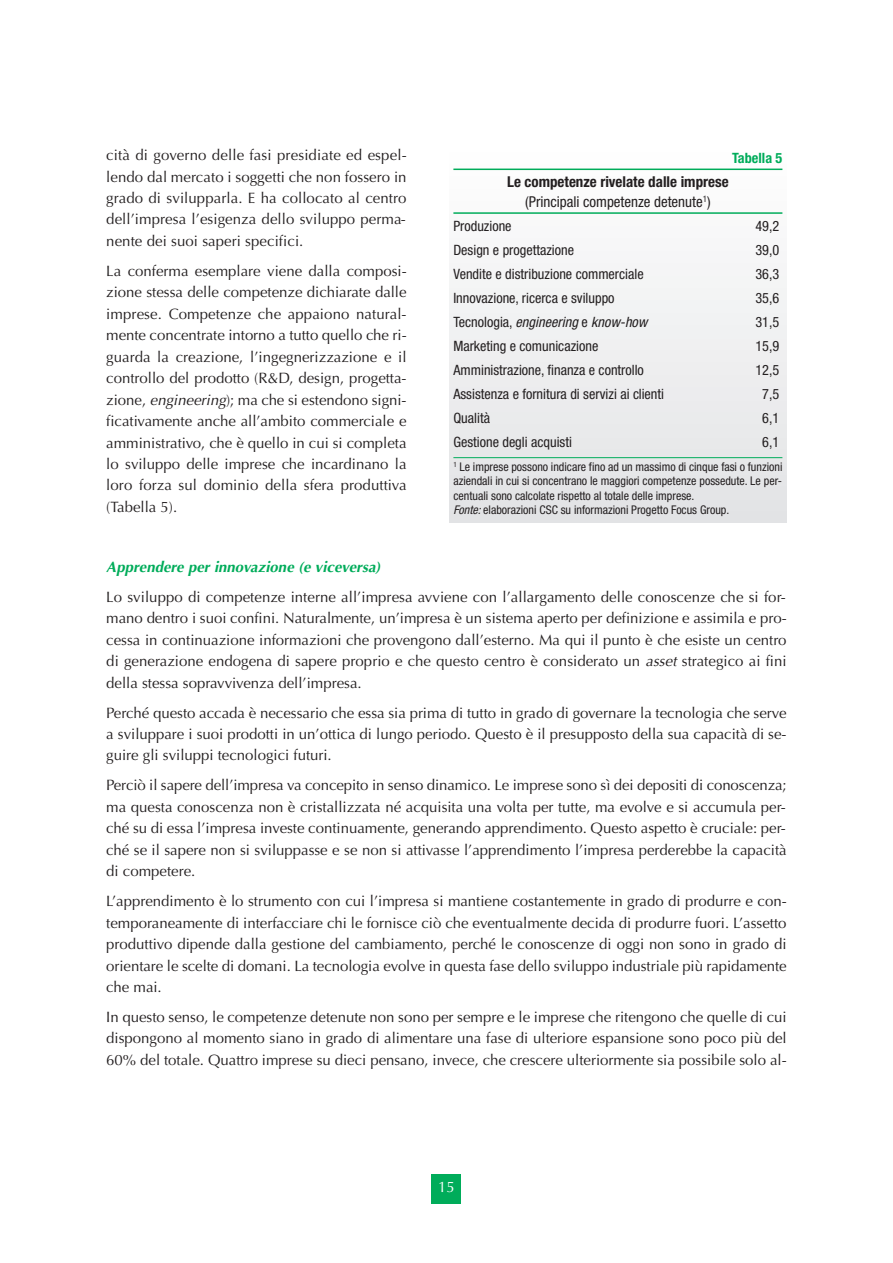
<style>
.page{position:relative;width:893px;height:1263px;background:#fff}
.page>*{position:absolute;margin:0;border:0;box-sizing:border-box;transform-origin:0 0}
.t1{font:15px/21.5px "Optima";color:#231f20;text-align:justify}
.t2{font:700 condensed 15px/19.5px "Helvetica Neue";color:#231f20;text-align:center}
.t3{font:italic 700 15px "Optima";color:#00ac5a}
.t4{font:15px "Optima";color:#fff}
.t5{font:condensed 14.25px "Helvetica Neue";color:#231f20}
.t6{font:italic condensed 14.25px "Helvetica Neue";color:#231f20}
.t7{font:700 condensed 14.25px "Helvetica Neue";color:#00ac5a}
.t8{font:condensed 12px/14.4px "Helvetica Neue";color:#231f20}
.s1{font-style:italic}
.s2{font-weight:400}
.s3{font-style:normal}
</style>
<div class="page">
<div style="left:432px;top:1174px;width:29px;height:29px;background:#00ac5a"></div>
<div style="left:449px;top:149px;width:338px;height:374px;background:linear-gradient(to bottom,#fefefe,#e2e3e5)"></div>
<hr style="left:453px;top:169px;width:329px;height:1px;background:#00ac5a">
<hr style="left:453px;top:212px;width:329px;height:2px;background:#00ac5a">
<hr style="left:453px;top:457px;width:329px;height:1px;background:#00ac5a">
<p class="t1" style="left:106px;top:146px;width:302px">cità di governo delle fasi presidiate ed espel&shy;lendo dal mercato i soggetti che non fossero in grado di svilupparla. E ha collocato al centro dell’impresa l’esigenza dello sviluppo perma&shy;nente dei suoi saperi specifici.</p>
<p class="t1" style="left:106px;top:262px;width:302px">La conferma esemplare viene dalla composi&shy;zione stessa delle competenze dichiarate dalle imprese. Competenze che appaiono natural&shy;mente concentrate intorno a tutto quello che ri&shy;guarda la creazione, l’ingegnerizzazione e il controllo del prodotto (R&amp;D, design, progetta&shy;zione, <span class="s1">engineering</span>); ma che si estendono signi&shy;ficativamente anche all’ambito commerciale e amministrativo, che è quello in cui si completa lo sviluppo delle imprese che incardinano la loro forza sul dominio della sfera produttiva (Tabella 5).</p>
<p class="t7" style="left:732px;top:153px;width:52px">Tabella 5</p>
<p class="t2" style="left:507px;top:174px;width:223px">Le competenze rivelate dalle imprese <span class="s2">(Principali competenze detenute</span><sup>1</sup><span class="s2">)</span></p>
<p class="t5" style="left:453px;top:221px;width:60px">Produzione</p>
<p class="t5" style="left:755px;top:221px;width:25px">49,2</p>
<p class="t5" style="left:453px;top:245px;width:122px">Design e progettazione</p>
<p class="t5" style="left:755px;top:245px;width:25px">39,0</p>
<p class="t5" style="left:453px;top:269px;width:192px">Vendite e distribuzione commerciale</p>
<p class="t5" style="left:755px;top:269px;width:25px">36,3</p>
<p class="t5" style="left:453px;top:293px;width:163px">Innovazione, ricerca e sviluppo</p>
<p class="t5" style="left:755px;top:293px;width:25px">35,6</p>
<p class="t6" style="left:453px;top:317px;width:198px"><span class="s3">Te c n o l o g i a ,</span> engineering <span class="s3">e</span> know-how</p>
<p class="t5" style="left:755px;top:317px;width:25px">31,5</p>
<p class="t5" style="left:453px;top:341px;width:146px">Marketing e comunicazione</p>
<p class="t5" style="left:755px;top:341px;width:25px">15,9</p>
<p class="t5" style="left:453px;top:365px;width:192px">Amministrazione, finanza e controllo</p>
<p class="t5" style="left:755px;top:365px;width:25px">12,5</p>
<p class="t5" style="left:453px;top:389px;width:212px">Assistenza e fornitura di servizi ai clienti</p>
<p class="t5" style="left:762px;top:389px;width:19px">7,5</p>
<p class="t5" style="left:453px;top:413px;width:38px">Qualità</p>
<p class="t5" style="left:762px;top:413px;width:19px">6,1</p>
<p class="t5" style="left:453px;top:437px;width:120px">Gestione degli acquisti</p>
<p class="t5" style="left:762px;top:437px;width:19px">6,1</p>
<p class="t8" style="left:453px;top:460px;width:331px"><sup>1</sup> Le imprese possono indicare fino ad un massimo di cinque fasi o funzioni aziendali in cui si concentrano le maggiori competenze possedute. Le per&shy;centuali sono calcolate rispetto al totale delle imprese.<br><span class="s1">Fonte:</span>elaborazioni CSC su informazioni Progetto Focus Group.</p>
<p class="t3" style="left:106px;top:560px;width:279px">Apprendere per innovazione (e viceversa)</p>
<p class="t1" style="left:106px;top:587px;width:682px">Lo sviluppo di competenze interne all’impresa avviene con l’allargamento delle conoscenze che si for&shy;mano dentro i suoi confini. Naturalmente, un’impresa è un sistema aperto per definizione e assimila e pro&shy;cessa in continuazione informazioni che provengono dall’esterno. Ma qui il punto è che esiste un centro di generazione endogena di sapere proprio e che questo centro è considerato un <span class="s1">asset</span> strategico ai fini della stessa sopravvivenza dell’impresa.</p>
<p class="t1" style="left:106px;top:703px;width:682px">Perché questo accada è necessario che essa sia prima di tutto in grado di governare la tecnologia che serve a sviluppare i suoi prodotti in un’ottica di lungo periodo. Questo è il presupposto della sua capacità di se&shy;guire gli sviluppi tecnologici futuri.</p>
<p class="t1" style="left:106px;top:776px;width:682px">Perciò il sapere dell’impresa va concepito in senso dinamico. Le imprese sono sì dei depositi di conoscenza; ma questa conoscenza non è cristallizzata né acquisita una volta per tutte, ma evolve e si accumula per&shy;ché su di essa l’impresa investe continuamente, generando apprendimento. Questo aspetto è cruciale: per&shy;ché se il sapere non si sviluppasse e se non si attivasse l’apprendimento l’impresa perderebbe la capacità di competere.</p>
<p class="t1" style="left:106px;top:892px;width:682px">L’apprendimento è lo strumento con cui l’impresa si mantiene costantemente in grado di produrre e con&shy;temporaneamente di interfacciare chi le fornisce ciò che eventualmente decida di produrre fuori. L’assetto produttivo dipende dalla gestione del cambiamento, perché le conoscenze di oggi non sono in grado di orientare le scelte di domani. La tecnologia evolve in questa fase dello sviluppo industriale più rapidamente che mai.</p>
<p class="t1" style="left:106px;top:1007px;width:682px">In questo senso, le competenze detenute non sono per sempre e le imprese che ritengono che quelle di cui dispongono al momento siano in grado di alimentare una fase di ulteriore espansione sono poco più del 60% del totale. Quattro imprese su dieci pensano, invece, che crescere ulteriormente sia possibile solo al-</p>
<p class="t4" style="left:438px;top:1181px;width:18px">15</p>
</div>
